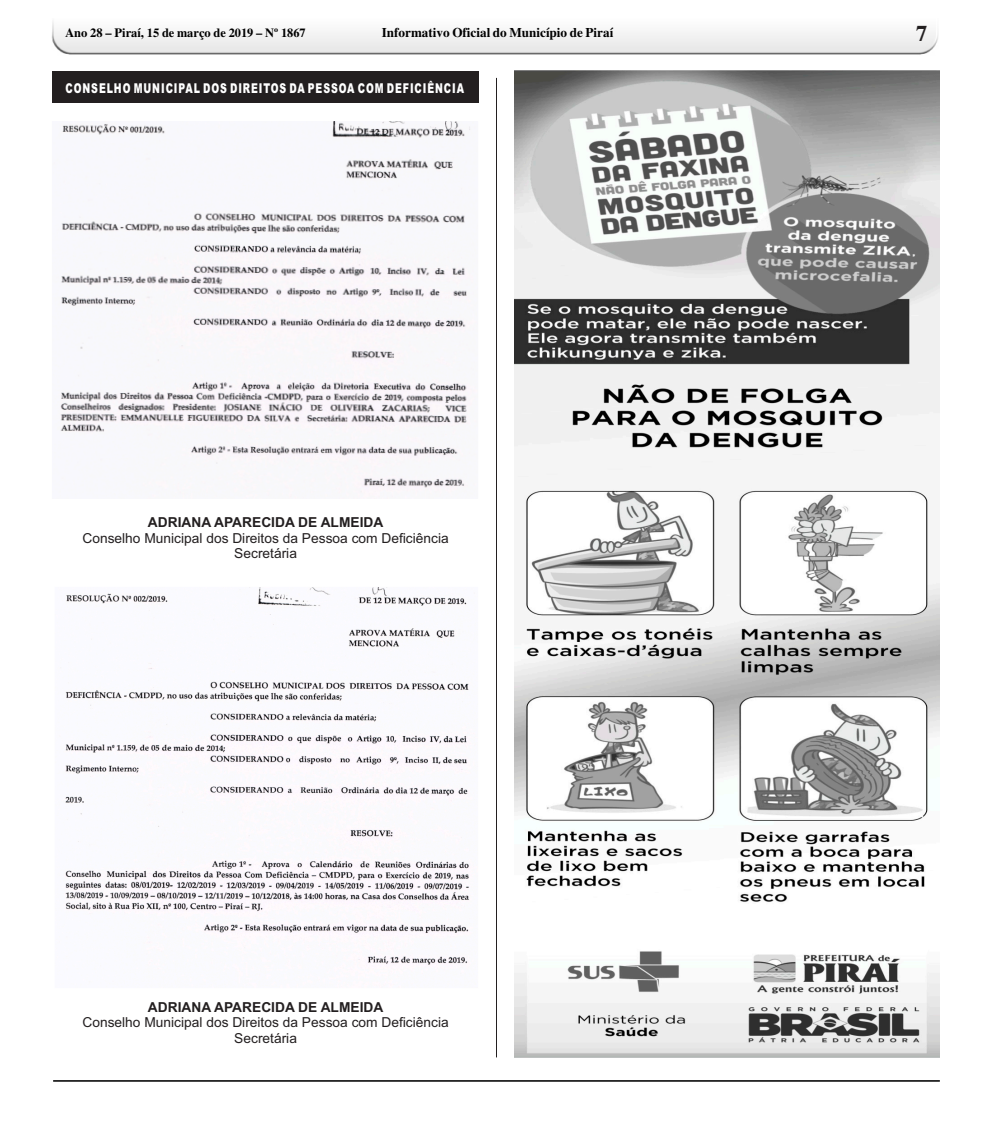
<style>
.page{position:relative;width:993px;height:1127px;background:#fff}
.page>*{position:absolute;margin:0;border:0;box-sizing:border-box;transform-origin:0 0}
.t1{font:700 22.5px "Times";color:#231f20}
.t2{font:13.75px/15.4px "Arial";color:#231f20;text-align:center}
.t3{font:700 13.75px "Arial";color:#231f20}
.t4{font:900 13.5px "Arial";letter-spacing:.095em;color:#fff;scale:.7 1}
.t5{font:700 13.25px "Times";color:#000}
.t6{font:700 12.5px "Times";color:#000}
.s1{font-size:12.62px}
</style>
<div class="page">
<img style="left:52px;top:22px;width:886px;height:33px">
<hr style="left:53px;top:1080px;width:886px;height:1px;background:#000">
<hr style="left:496px;top:78px;width:1px;height:979px;background:#231f20">
<div style="left:52px;top:71px;width:426px;height:32px;background:#231f20"></div>
<img style="left:60px;top:121px;width:410px;height:376px">
<img style="left:65px;top:587px;width:405px;height:378px">
<img style="left:514px;top:71px;width:425px;height:986px">
<p class="t6" style="left:65px;top:29px;width:242px"><span class="s1">Ano 28 – Piraí,</span> 15 de março de 2019 – Nº 1867</p>
<p class="t5" style="left:382px;top:29px;width:233px">Informativo Oficial do Município de Piraí</p>
<h1 class="t1" style="left:915px;top:26px;width:13px">7</h1>
<p class="t4" style="left:65px;top:83px;width:570px">CONSELHO MUNICIPAL DOS DIREITOS DA PESSOA COM DEFICIÊNCIA</p>
<p class="t3" style="left:148px;top:517px;width:237px">ADRIANA APARECIDA DE ALMEIDA</p>
<p class="t2" style="left:82px;top:531px;width:368px">Conselho Municipal dos Direitos da Pessoa com Deficiência<br>Secretária</p>
<p class="t3" style="left:148px;top:1002px;width:237px">ADRIANA APARECIDA DE ALMEIDA</p>
<p class="t2" style="left:82px;top:1016px;width:368px">Conselho Municipal dos Direitos da Pessoa com Deficiência<br>Secretária</p>
</div>
